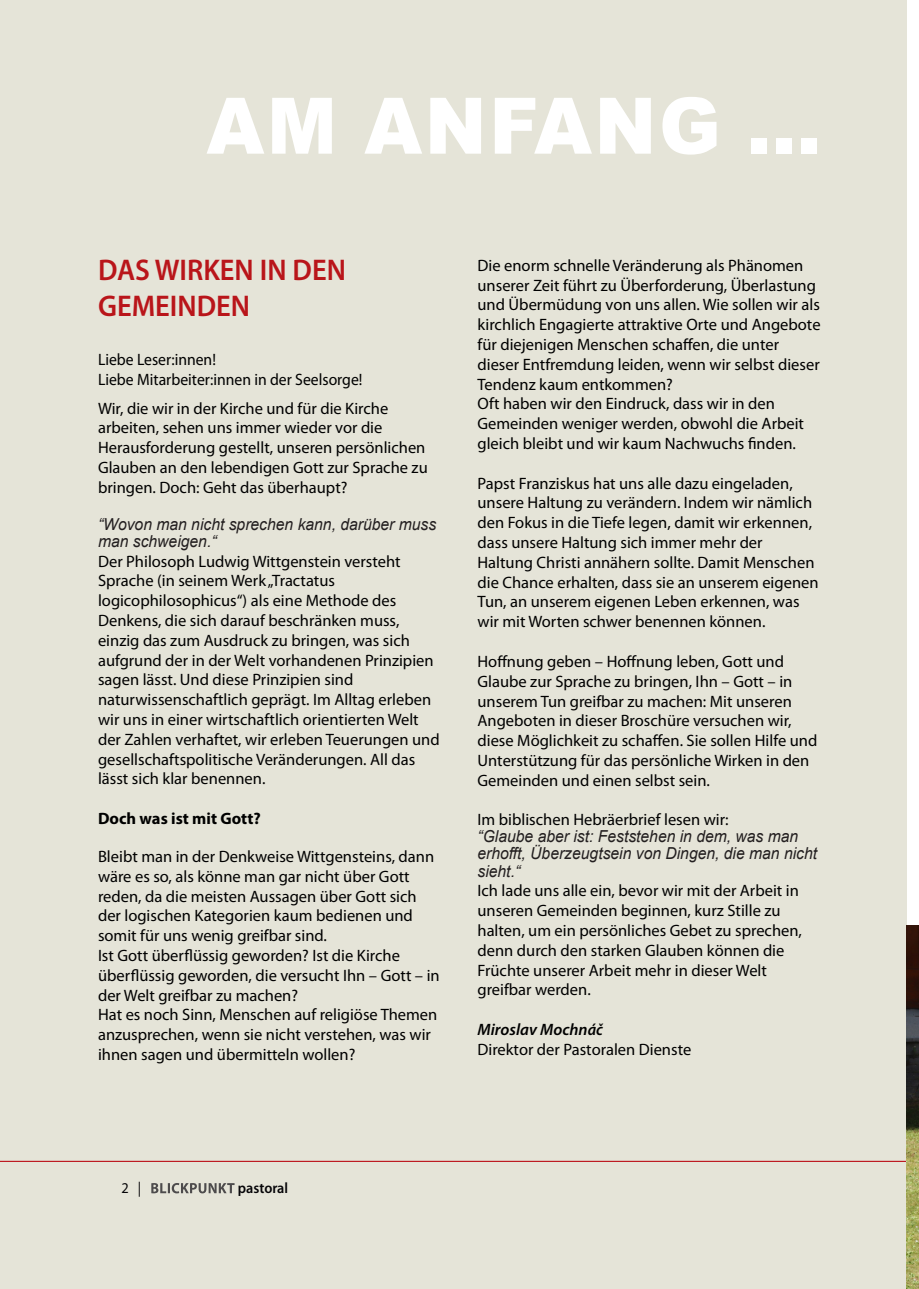
<style>
.page{position:relative;width:919px;height:1289px;background:#fff}
.page>*{position:absolute;margin:0;border:0;box-sizing:border-box;transform-origin:0 0}
.t1{font:900 78px "Arial";letter-spacing:.035em;color:#fff;scale:.95 1}
.t2{font:600 30px/36px "Myriad Pro";color:#b9151a;scale:.95 1}
.t3{font:16.5px/19.8px "Myriad Pro";color:#000}
.t4{font:italic 16.5px/17.1px "Arial";color:#231f20;scale:.95 1}
.t5{font:16.5px/19.8px "Myriad Pro";color:#000;scale:.95 1}
.t6{font:700 16.5px "Myriad Pro";color:#000}
.t7{font:italic 600 16.5px "Myriad Pro";color:#000}
.t8{font:600 15px "Myriad Pro";color:#060508;scale:.95 1}
.t9{font:15px "Myriad Pro";color:#060508;scale:.95 1}
</style>
<div class="page">
<div style="left:0;top:0;width:906px;height:1288px;background:#e5e4d8"></div>
<hr style="left:0;top:1160px;width:906px;height:1px;background:#bb1018">
<img style="left:906px;top:925px;width:12px;height:363px">
<img style="left:151px;top:1183px;width:83px;height:10px">
<h1 class="t1" style="left:206px;top:98px;width:648px">AM ANFANG ...</h1>
<h2 class="t2" style="left:98px;top:255px;width:262px">DAS WIRKEN IN DEN<br>GEMEINDEN</h2>
<p class="t5" style="left:98px;top:351px;width:280px">Liebe Leser:innen!<br>Liebe Mitarbeiter:innen in der Seelsorge!</p>
<p class="t3" style="left:98px;top:399px;width:331px">Wir, die wir in der Kirche und für die Kirche arbeiten, sehen uns immer wieder vor die Herausforderung gestellt, unseren persönlichen Glauben an den lebendigen Gott zur Sprache zu bringen. Doch: Geht das überhaupt?</p>
<p class="t4" style="left:98px;top:517px;width:357px">“Wovon man nicht sprechen kann, darüber muss man schweigen.“</p>
<p class="t3" style="left:98px;top:552px;width:343px">Der Philosoph Ludwig Wittgenstein versteht Sprache (in seinem Werk „Tractatus logicophilosophicus“) als eine Methode des Denkens, die sich darauf beschränken muss, einzig das zum Ausdruck zu bringen, was sich aufgrund der in der Welt vorhandenen Prinzipien sagen lässt. Und diese Prinzipien sind naturwissenschaftlich geprägt. Im Alltag erleben wir uns in einer wirtschaftlich orientierten Welt der Zahlen verhaftet, wir erleben Teuerungen und gesellschaftspolitische Veränderungen. All das lässt sich klar benennen.</p>
<p class="t6" style="left:98px;top:811px;width:164px">Doch was ist mit Gott?</p>
<p class="t3" style="left:98px;top:847px;width:343px">Bleibt man in der Denkweise Wittgensteins, dann wäre es so, als könne man gar nicht über Gott reden, da die meisten Aussagen über Gott sich der logischen Kategorien kaum bedienen und somit für uns wenig greifbar sind.<br>Ist Gott überflüssig geworden? Ist die Kirche überflüssig geworden, die versucht Ihn – Gott – in der Welt greifbar zu machen?<br>Hat es noch Sinn, Menschen auf religiöse Themen anzusprechen, wenn sie nicht verstehen, was wir ihnen sagen und übermitteln wollen?</p>
<p class="t3" style="left:477px;top:257px;width:344px">Die enorm schnelle Veränderung als Phänomen unserer Zeit führt zu Überforderung, Überlastung und Übermüdung von uns allen. Wie sollen wir als kirchlich Engagierte attraktive Orte und Angebote für diejenigen Menschen schaffen, die unter dieser Entfremdung leiden, wenn wir selbst dieser Tendenz kaum entkommen?<br>Oft haben wir den Eindruck, dass wir in den Gemeinden weniger werden, obwohl die Arbeit gleich bleibt und wir kaum Nachwuchs finden.</p>
<p class="t3" style="left:477px;top:474px;width:342px">Papst Franziskus hat uns alle dazu eingeladen, unsere Haltung zu verändern. Indem wir nämlich den Fokus in die Tiefe legen, damit wir erkennen, dass unsere Haltung sich immer mehr der Haltung Christi annähern sollte. Damit Menschen die Chance erhalten, dass sie an unserem eigenen Tun, an unserem eigenen Leben erkennen, was wir mit Worten schwer benennen können.</p>
<p class="t3" style="left:477px;top:653px;width:341px">Hoffnung geben – Hoffnung leben, Gott und Glaube zur Sprache zu bringen, Ihn – Gott – in unserem Tun greifbar zu machen: Mit unseren Angeboten in dieser Broschüre versuchen wir, diese Möglichkeit zu schaffen. Sie sollen Hilfe und Unterstützung für das persönliche Wirken in den Gemeinden und einen selbst sein.</p>
<p class="t3" style="left:477px;top:811px;width:253px">Im biblischen Hebräerbrief lesen wir:</p>
<p class="t4" style="left:477px;top:829px;width:359px">“Glaube aber ist: Feststehen in dem, was man erhofft, Überzeugtsein von Dingen, die man nicht sieht.“</p>
<p class="t3" style="left:477px;top:882px;width:326px">Ich lade uns alle ein, bevor wir mit der Arbeit in unseren Gemeinden beginnen, kurz Stille zu halten, um ein persönliches Gebet zu sprechen, denn durch den starken Glauben können die Früchte unserer Arbeit mehr in dieser Welt greifbar werden.</p>
<p class="t7" style="left:477px;top:1022px;width:127px">Miroslav Mochnáč</p>
<p class="t3" style="left:477px;top:1040px;width:215px">Direktor der Pastoralen Dienste</p>
<p class="t9" style="left:121px;top:1181px;width:22px">2 |</p>
<p class="t8" style="left:238px;top:1181px;width:54px">pastoral</p>
</div>
